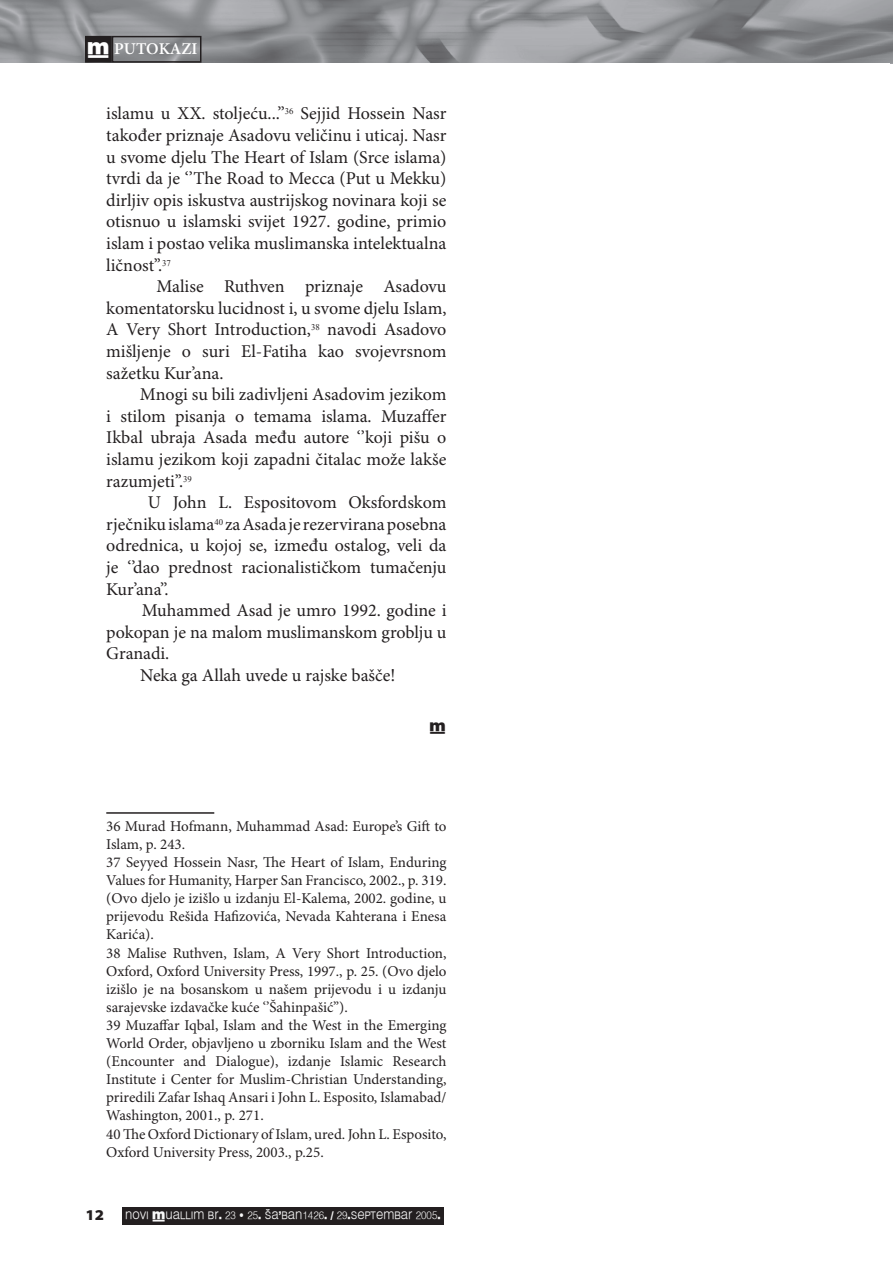
<style>
.page{position:relative;width:893px;height:1263px;background:#fff}
.page>*{position:absolute;margin:0;border:0;box-sizing:border-box;transform-origin:0 0}
.t1{font:18px/21.6px "Minion Pro";color:#231f20;text-align:justify}
.t2{font:600 16.5px "Minion Pro";color:#fff}
.t3{font:15px/18.1px "Minion Pro";color:#231f20}
.t4{font:900 semi-expanded 15px "Myriad Pro";color:#231f20}
.t5{font:12px "Muallim";color:#231f20}
.t6{font:10.8px "Muallim";color:#f9f9f9;scale:.91 1}
.s1{font-family:"Muallim";font-weight:400}
</style>
<div class="page">
<img style="left:0;top:0;width:893px;height:62px">
<div style="left:86px;top:37px;width:25px;height:25px;background:#231f20"></div>
<div style="left:85px;top:36px;width:27px;height:27px;border:2px solid #231f20"></div>
<div style="left:112px;top:36px;width:89px;height:27px;border:2px solid #231f20"></div>
<div style="left:122px;top:1206px;width:322px;height:18px;background:#231f20"></div>
<hr style="left:106px;top:812px;width:108px;height:2px;background:#231f20">
<p class="t2" style="left:87px;top:39px;width:112px"><span class="s1">†</span> PUTOKAZI</p>
<p class="t1" style="left:106px;top:104px;width:342px">islamu u XX. stoljeću...’’<sup>36</sup> Sejjid Hossein Nasr također priznaje Asadovu veličinu i uticaj. Nasr u svome djelu The Heart of Islam (Srce islama) tvrdi da je ‘’The Road to Mecca (Put u Mekku) dirljiv opis iskustva austrijskog novinara koji se otisnuo u islamski svijet 1927. godine, primio islam i postao velika muslimanska intelektualna ličnost’’.<sup>37</sup></p>
<p class="t1" style="left:106px;top:276px;width:342px;text-indent:50px">Malise Ruthven priznaje Asadovu komentatorsku lucidnost i, u svome djelu Islam, A Very Short Introduction,<sup>38</sup> navodi Asadovo mišljenje o suri El-Fatiha kao svojevrsnom sažetku Kur’ana.</p>
<p class="t1" style="left:106px;top:384px;width:342px;text-indent:34px">Mnogi su bili zadivljeni Asadovim jezikom i stilom pisanja o temama islama. Muzaffer Ikbal ubraja Asada među autore ‘’koji pišu o islamu jezikom koji zapadni čitalac može lakše razumjeti’’.<sup>39</sup></p>
<p class="t1" style="left:106px;top:492px;width:342px;text-indent:41px">U John L. Espositovom Oksfordskom rječniku islama<sup>40</sup> za Asada je rezervirana posebna odrednica, u kojoj se, između ostalog, veli da je ‘’dao prednost racionalističkom tumačenju Kur’ana’’.</p>
<p class="t1" style="left:142px;top:600px;width:306px">Muhammed Asad je umro 1992. godine i</p>
<p class="t1" style="left:106px;top:622px;width:342px">pokopan je na malom muslimanskom groblju u</p>
<p class="t1" style="left:106px;top:644px;width:65px">Granadi.</p>
<p class="t1" style="left:140px;top:665px;width:257px">Neka ga Allah uvede u rajske bašče!</p>
<p class="t5" style="left:430px;top:719px;width:18px">†</p>
<p class="t3" style="left:106px;top:818px;width:342px">36 Murad Hofmann, Muhammad Asad: Europe’s Gift to Islam, p. 243.<br>37 Seyyed Hossein Nasr, The Heart of Islam, Enduring Values for Humanity, Harper San Francisco, 2002., p. 319. (Ovo djelo je izišlo u izdanju El-Kalema, 2002. godine, u prijevodu Rešida Hafizovića, Nevada Kahterana i Enesa Karića).<br>38 Malise Ruthven, Islam, A Very Short Introduction, Oxford, Oxford University Press, 1997., p. 25. (Ovo djelo izišlo je na bosanskom u našem prijevodu i u izdanju sarajevske izdavačke kuće ‘’Šahinpašić’’).<br>39 Muzaffar Iqbal, Islam and the West in the Emerging World Order, objavljeno u zborniku Islam and the West (Encounter and Dialogue), izdanje Islamic Research Institute i Center for Muslim-Christian Understanding, priredili Zafar Ishaq Ansari i John L. Esposito, Islamabad/ Washington, 2001., p. 271.<br>40 The Oxford Dictionary of Islam, ured. John L. Esposito, Oxford University Press, 2003., p.25.</p>
<p class="t4" style="left:85px;top:1207px;width:18px">12</p>
<p class="t6" style="left:125px;top:1208px;width:348px">NOVI †UALLIM BR. 23 • 25. ŠA’BAN1426. / 29.SEPTEMBAR 2005.</p>
</div>
